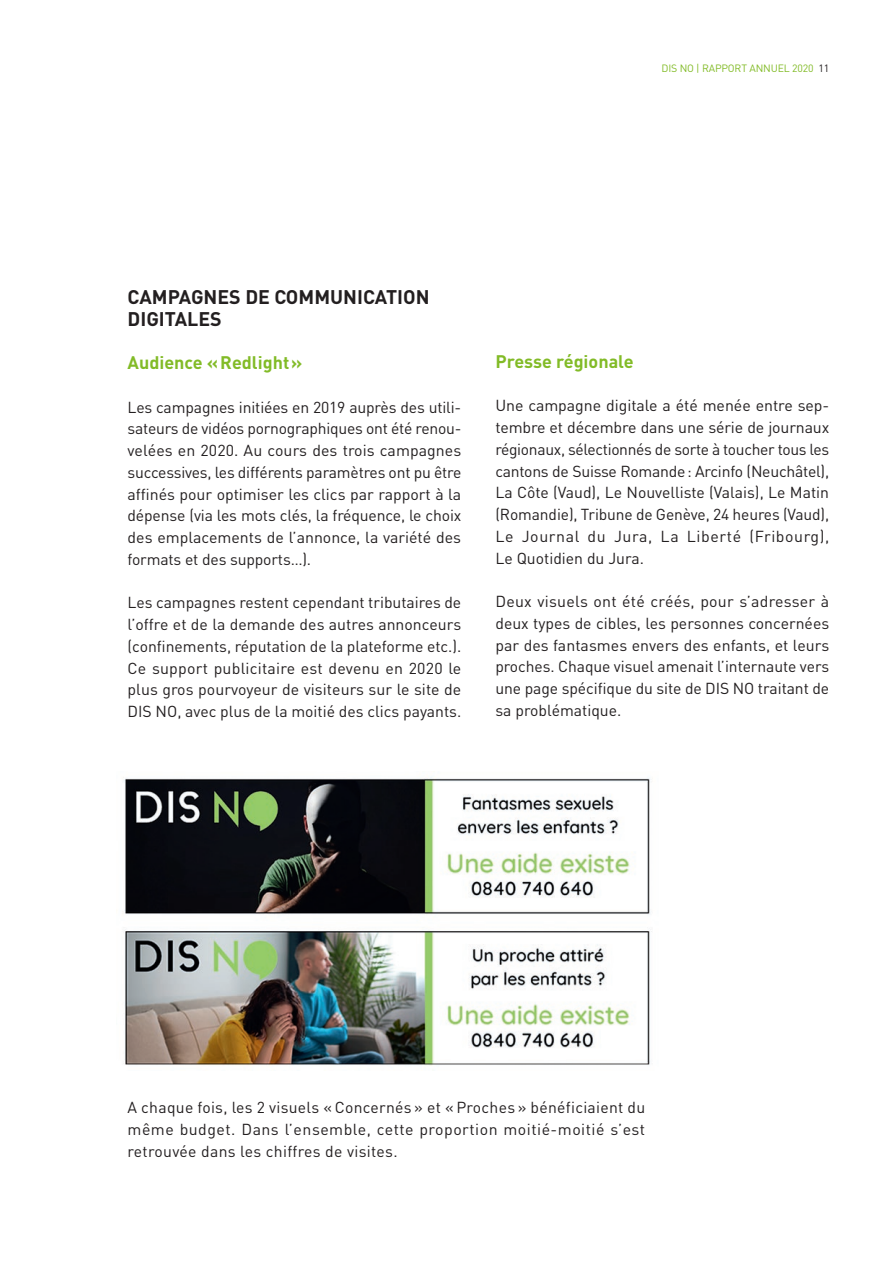
<style>
.page{position:relative;width:893px;height:1263px;background:#fff}
.page>*{position:absolute;margin:0;border:0;box-sizing:border-box;transform-origin:0 0}
.t1{font:700 19.5px/21.8px "DIN";color:#231f20}
.t2{font:700 18px "DIN";color:#82bb27}
.t3{font:15.75px/21.8px "DIN";color:#231f20;text-align:justify}
.t4{font:10.5px "DIN";letter-spacing:-.015em;color:#82bb27}
.s1{color:#231f20}
</style>
<div class="page">
<img style="left:124px;top:777px;width:528px;height:289px">
<p class="t4" style="left:661px;top:62px;width:169px">DIS NO | RAPPORT ANNUEL 2020 <span class="s1">11</span></p>
<p class="t1" style="left:128px;top:285px;width:304px">CAMPAGNES DE COMMUNICATION<br>DIGITALES</p>
<p class="t2" style="left:128px;top:351px;width:177px">Audience «Redlight»</p>
<p class="t3" style="left:128px;top:396px;width:335px">Les campagnes initiées en 2019 auprès des utili&shy;sateurs de vidéos pornographiques ont été renou&shy;velées en 2020. Au cours des trois campagnes successives, les différents paramètres ont pu être affinés pour optimiser les clics par rapport à la dépense (via les mots clés, la fréquence, le choix des emplacements de l’annonce, la variété des formats et des supports…).</p>
<p class="t3" style="left:128px;top:592px;width:335px">Les campagnes restent cependant tributaires de l’offre et de la demande des autres annonceurs (confinements, réputation de la plateforme etc.).<br>Ce support publicitaire est devenu en 2020 le plus gros pourvoyeur de visiteurs sur le site de DIS NO, avec plus de la moitié des clics payants.</p>
<p class="t2" style="left:495px;top:349px;width:140px">Presse régionale</p>
<p class="t3" style="left:495px;top:395px;width:335px">Une campagne digitale a été menée entre sep&shy;tembre et décembre dans une série de journaux régionaux, sélectionnés de sorte à toucher tous les cantons de Suisse Romande: Arcinfo (Neuchâtel), La Côte (Vaud), Le Nouvelliste (Valais), Le Matin (Romandie), Tribune de Genève, 24 heures (Vaud), Le Journal du Jura, La Liberté (Fribourg), Le Quotidien du Jura.</p>
<p class="t3" style="left:495px;top:591px;width:335px">Deux visuels ont été créés, pour s’adresser à deux types de cibles, les personnes concernées par des fantasmes envers des enfants, et leurs proches. Chaque visuel amenait l’internaute vers une page spécifique du site de DIS NO traitant de sa problématique.</p>
<p class="t3" style="left:128px;top:1097px;width:519px">A chaque fois, les 2 visuels « Concernés » et « Proches » bénéficiaient du même budget. Dans l’ensemble, cette proportion moitié-moitié s’est retrouvée dans les chiffres de visites.</p>
</div>
